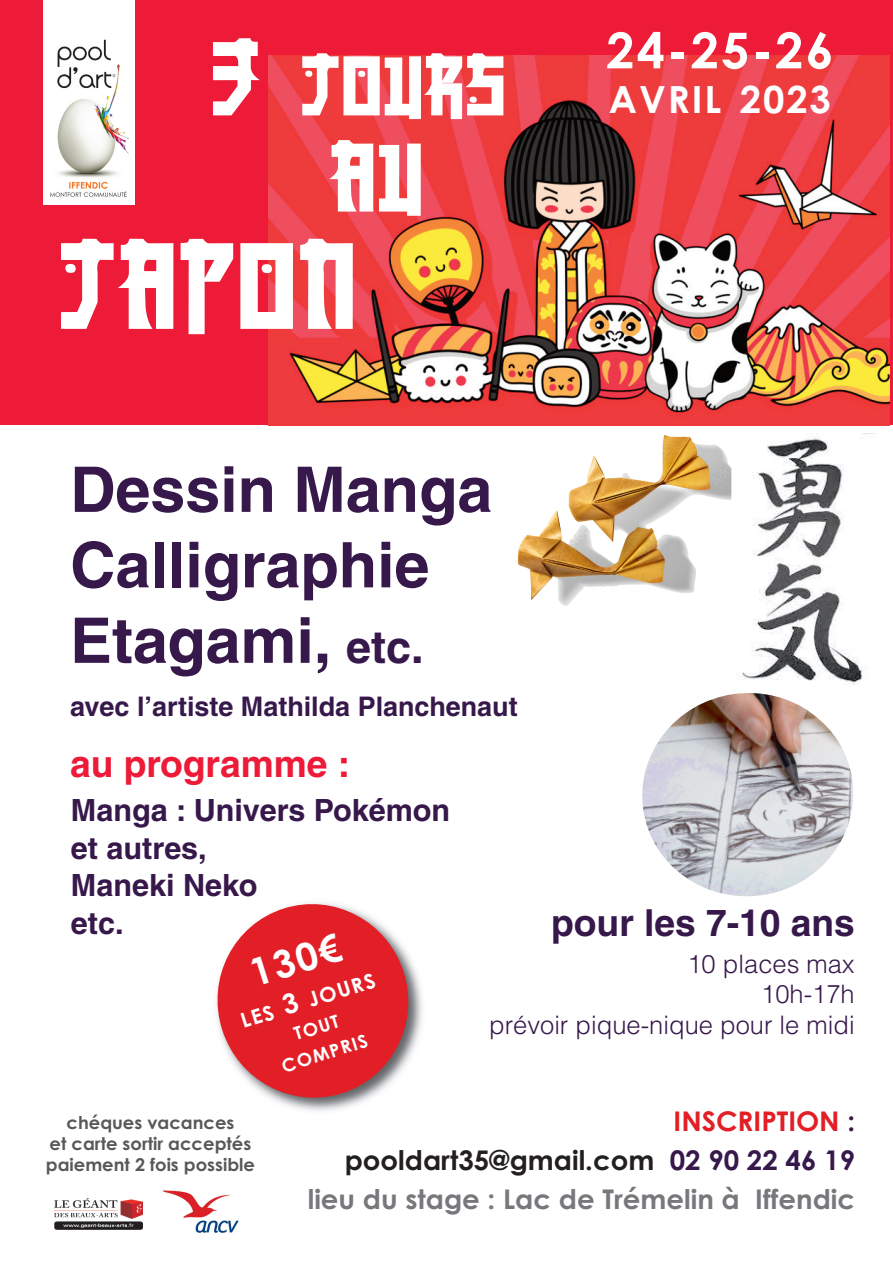
<style>
.page{position:relative;width:893px;height:1263px;background:#fff}
.page>*{position:absolute;margin:0;border:0;box-sizing:border-box;transform-origin:0 0}
.t1{font:700 147px "Manga";color:#fff}
.t2{font:700 116.55px "Manga";color:#fff}
.t3{font:700 101.4px "Manga";color:#fff}
.t4{font:700 62.85px/75.4px "Helvetica";color:#37184b}
.t5{font:700 49.5px "Century Gothic";color:#fff}
.t6{font:700 38.25px "Century Gothic";color:#fff}
.t7{font:700 37.5px "Century Gothic";letter-spacing:.05em;color:#fff}
.t8{font:700 37.2px "Helvetica";color:#37184b}
.t9{font:700 37.2px "Helvetica";color:#ed1a38}
.t10{font:700 30.6px/37.3px "Helvetica";color:#37184b}
.t11{font:700 27.15px/39px "Century Gothic";color:#76787b;text-align:right}
.t12{font:700 27px "Helvetica";color:#37184b}
.t13{font:300 25.5px/30.6px "Helvetica";color:#37184b;text-align:right}
.t14{font:700 20.55px "Century Gothic";color:#fff}
.t15{font:700 18px/27.5px "Century Gothic";color:#fff;text-align:center}
.t16{font:700 17.7px/20.9px "Century Gothic";color:#57585a;text-align:center}
.s1{font-size:45px}
.s2{font-size:27.3px}
.s3{color:#e21f26}
.s4{color:#37184b}
.s5{color:#231f20}
</style>
<div class="page">
<img style="left:518px;top:435px;width:213px;height:171px">
<div style="left:0;top:0;width:893px;height:425px;background:#ed1a38"></div>
<img style="left:268px;top:55px;width:621px;height:370px">
<img style="left:55px;top:1199px;width:88px;height:31px">
<img style="left:162px;top:1190px;width:77px;height:43px">
<svg style="left:216px;top:903px;width:204px;height:206px;fill:#e21f26"></svg>
<img style="left:738px;top:434px;width:129px;height:251px">
<img style="left:642px;top:693px;width:211px;height:204px">
<div style="left:43px;top:0;width:92px;height:204px;background:#fff"></div>
<img style="left:50px;top:39px;width:79px;height:158px">
<h3 class="t3" style="left:214px;top:20px;width:297px">3 jours</h3>
<h2 class="t2" style="left:333px;top:102px;width:96px">au</h2>
<h1 class="t1" style="left:63px;top:191px;width:300px">japon</h1>
<h3 class="t4" style="left:70px;top:458px;width:424px">Dessin Manga<br>Calligraphie<br>Etagami, <span class="s1">etc.</span></h3>
<p class="t12" style="left:70px;top:696px;width:449px">avec l’artiste Mathilda Planchenaut</p>
<h3 class="t9" style="left:70px;top:750px;width:282px">au programme :</h3>
<h3 class="t5" style="left:606px;top:22px;width:229px">24-25-26</h3>
<h3 class="t7" style="left:609px;top:78px;width:224px">AVril 2023</h3>
<p class="t10" style="left:71px;top:795px;width:381px">Manga : Univers Pokémon et autres,<br>Maneki Neko<br>etc.</p>
<h3 class="t6" style="left:244px;top:954px;width:95px;rotate:-18deg">130€</h3>
<p class="t14" style="left:238px;top:1011px;width:141px;rotate:-18deg">les <span class="s2">3</span> jours</p>
<p class="t15" style="left:270px;top:1028px;width:91px;rotate:-18deg">tout compris</p>
<h3 class="t8" style="left:551px;top:909px;width:305px">pour les 7-10 ans</h3>
<p class="t13" style="left:489px;top:946px;width:367px">10 places max<br>10h-17h<br>prévoir pique-nique pour le midi</p>
<p class="t16" style="left:46px;top:1113px;width:211px">chéques vacances<br>et carte sortir acceptés paiement 2 fois possible</p>
<p class="t11" style="left:308px;top:1102px;width:549px"><span class="s3">inscription</span> <span class="s4">:<br></span><span class="s5">pooldart35@gmail.com</span> <span class="s4">02 90 22 46 19 </span>lieu du stage : lac de trémelin à iffendic</p>
</div>
